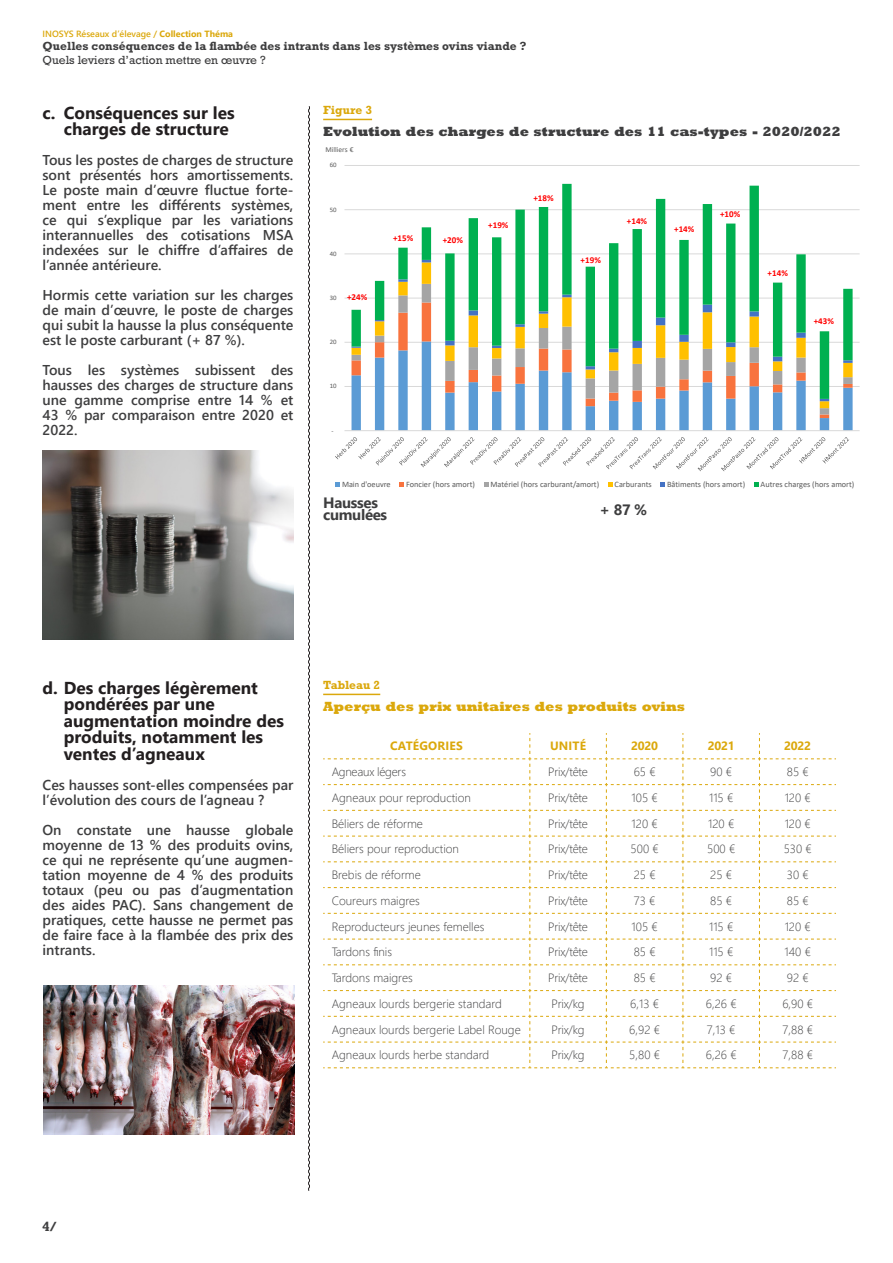
<style>
.page{position:relative;width:893px;height:1263px;background:#fff}
.page>*{position:absolute;margin:0;border:0;box-sizing:border-box;transform-origin:0 0}
.t1{font:700 17.25px/16.5px "Segoe UI";color:#231f20}
.t2{font:700 15px/12px "Segoe UI";letter-spacing:-.02em;color:#3e3e3f}
.t3{font:600 14.25px/15px "Segoe UI";color:#3e3e3f;text-align:justify}
.t4{font:800 13.5px "Rockwell Std";color:#3e3e3f}
.t5{font:800 13.5px "Rockwell Std";color:#dba80c}
.t6{font:700 13.5px "Rockwell Std";color:#3e3e3f}
.t7{font:300 12px "Segoe UI";color:#3e3e3f}
.t8{font:300 12px "Segoe UI";letter-spacing:-.02em;color:#3e3e3f}
.t9{font:700 12px "Rockwell Std";color:#3e3e3f}
.t10{font:12px "Rockwell Std";color:#3e3e3f}
.t11{font:700 12px "Segoe UI";letter-spacing:.015em;color:#dba80c}
.t12{font:700 12px "Rockwell Std";color:#dba80c}
.t13{font:700 9px "Calibri";letter-spacing:.005em;color:#f00}
.t14{font:600 9px "Segoe UI";color:#dba80c}
.t15{font:8.25px "Calibri";color:#595959}
.t16{font:7.5px "Calibri";color:#595959}
.t17{font:6.75px "Calibri";color:#595959}
.s1{font-weight:700}
</style>
<div class="page">
<hr style="left:344px;top:386px;width:516px;height:1px;background:#d9d9d9">
<hr style="left:344px;top:342px;width:516px;height:1px;background:#d9d9d9">
<hr style="left:344px;top:298px;width:516px;height:1px;background:#d9d9d9">
<hr style="left:344px;top:254px;width:516px;height:1px;background:#d9d9d9">
<hr style="left:344px;top:209px;width:516px;height:1px;background:#d9d9d9">
<hr style="left:344px;top:165px;width:516px;height:1px;background:#d9d9d9">
<svg style="left:351px;top:418px;width:502px;height:12px"></svg>
<svg style="left:351px;top:414px;width:502px;height:4px"></svg>
<svg style="left:351px;top:408px;width:502px;height:6px"></svg>
<svg style="left:351px;top:401px;width:502px;height:7px"></svg>
<svg style="left:351px;top:184px;width:502px;height:215px"></svg>
<hr style="left:344px;top:430px;width:516px;height:1px;background:#d9d9d9">
<svg style="left:335px;top:437px;width:514px;height:34px"></svg>
<svg style="left:335px;top:483px;width:5px;height:4px"></svg>
<svg style="left:400px;top:483px;width:4px;height:4px"></svg>
<svg style="left:484px;top:483px;width:4px;height:4px"></svg>
<svg style="left:608px;top:483px;width:5px;height:4px"></svg>
<svg style="left:660px;top:483px;width:5px;height:4px"></svg>
<svg style="left:754px;top:483px;width:5px;height:4px"></svg>
<svg style="left:308px;top:106px;width:2px;height:1085px;background:#858383"></svg>
<hr style="left:323px;top:119px;width:49px;height:1px;background:#dba80c">
<svg style="left:323px;top:733px;width:513px;height:335px"></svg>
<hr style="left:323px;top:694px;width:57px;height:1px;background:#dba80c">
<img style="left:43px;top:451px;width:251px;height:188px">
<img style="left:43px;top:985px;width:251px;height:150px">
<p class="t14" style="left:43px;top:25px;width:192px">INOSYS Réseaux d’élevage / <span class="s1">Collection Théma</span></p>
<p class="t9" style="left:43px;top:39px;width:485px">Quelles conséquences de la flambée des intrants dans les systèmes ovins viande ?</p>
<p class="t10" style="left:43px;top:53px;width:225px">Quels leviers d’action mettre en œuvre ?</p>
<p class="t1" style="left:64px;top:103px;width:172px;text-indent:-21px">c. Conséquences sur les charges de structure</p>
<p class="t3" style="left:43px;top:152px;width:252px">Tous les postes de charges de structure sont présentés hors amortissements.<br>Le poste main d’œuvre fluctue forte&shy;ment entre les différents systèmes, ce qui s’explique par les variations interannuelles des cotisations MSA indexées sur le chiffre d’affaires de l’année antérieure.</p>
<p class="t3" style="left:43px;top:287px;width:252px">Hormis cette variation sur les charges de main d’œuvre, le poste de charges qui subit la hausse la plus conséquente est le poste carburant (+ 87 %).</p>
<p class="t3" style="left:43px;top:362px;width:252px">Tous les systèmes subissent des hausses des charges de structure dans une gamme comprise entre 14 % et 43 % par comparaison entre 2020 et 2022.</p>
<p class="t12" style="left:323px;top:103px;width:50px">Figure 3</p>
<p class="t4" style="left:323px;top:123px;width:519px">Evolution des charges de structure des 11 cas-types - 2020/2022</p>
<p class="t16" style="left:325px;top:144px;width:30px">Milliers €</p>
<p class="t17" style="left:330px;top:160px;width:8px">60</p>
<p class="t17" style="left:330px;top:205px;width:8px">50</p>
<p class="t17" style="left:330px;top:249px;width:8px">40</p>
<p class="t17" style="left:330px;top:293px;width:8px">30</p>
<p class="t13" style="left:347px;top:290px;width:22px">+24%</p>
<p class="t17" style="left:330px;top:337px;width:8px">20</p>
<p class="t17" style="left:330px;top:381px;width:8px">10</p>
<p class="t17" style="left:332px;top:426px;width:4px">-</p>
<p class="t13" style="left:393px;top:232px;width:22px">+15%</p>
<p class="t13" style="left:443px;top:234px;width:22px">+20%</p>
<p class="t13" style="left:488px;top:218px;width:22px">+19%</p>
<p class="t13" style="left:533px;top:191px;width:22px">+18%</p>
<p class="t13" style="left:581px;top:254px;width:22px">+19%</p>
<p class="t13" style="left:627px;top:214px;width:22px">+14%</p>
<p class="t13" style="left:674px;top:223px;width:22px">+14%</p>
<p class="t13" style="left:720px;top:207px;width:22px">+10%</p>
<p class="t13" style="left:768px;top:267px;width:22px">+14%</p>
<p class="t13" style="left:814px;top:315px;width:22px">+43%</p>
<p class="t15" style="left:342px;top:479px;width:50px">Main d'oeuvre</p>
<p class="t15" style="left:406px;top:479px;width:70px">Foncier (hors amort)</p>
<p class="t15" style="left:490px;top:479px;width:110px">Matériel (hors carburant/amort)</p>
<p class="t15" style="left:615px;top:479px;width:39px">Carburants</p>
<p class="t15" style="left:667px;top:479px;width:80px">Bâtiments (hors amort)</p>
<p class="t15" style="left:761px;top:479px;width:95px">Autres charges (hors amort)</p>
<p class="t2" style="left:323px;top:496px;width:66px">Hausses cumulées</p>
<p class="t2" style="left:600px;top:502px;width:49px">+ 87 %</p>
<p class="t1" style="left:64px;top:678px;width:222px;text-indent:-21px">d. Des charges légèrement pondérées par une augmentation moindre des produits, notamment les ventes d’agneaux</p>
<p class="t3" style="left:43px;top:776px;width:252px">Ces hausses sont-elles compensées par l’évolution des cours de l’agneau ?</p>
<p class="t3" style="left:43px;top:821px;width:252px">On constate une hausse globale moyenne de 13 % des produits ovins, ce qui ne représente qu’une augmen&shy;tation moyenne de 4 % des produits totaux (peu ou pas d’augmentation des aides PAC). Sans changement de pratiques, cette hausse ne permet pas de faire face à la flambée des prix des intrants.</p>
<p class="t12" style="left:323px;top:678px;width:59px">Tableau 2</p>
<p class="t5" style="left:323px;top:698px;width:364px">Aperçu des prix unitaires des produits ovins</p>
<p class="t11" style="left:390px;top:735px;width:74px">CATÉGORIES</p>
<p class="t11" style="left:550px;top:735px;width:38px">UNITÉ</p>
<p class="t11" style="left:631px;top:735px;width:28px">2020</p>
<p class="t11" style="left:708px;top:735px;width:28px">2021</p>
<p class="t11" style="left:784px;top:735px;width:28px">2022</p>
<p class="t8" style="left:332px;top:760px;width:76px">Agneaux légers</p>
<p class="t8" style="left:548px;top:760px;width:41px">Prix/tête</p>
<p class="t7" style="left:634px;top:760px;width:23px">65 €</p>
<p class="t7" style="left:710px;top:760px;width:23px">90 €</p>
<p class="t7" style="left:787px;top:760px;width:23px">85 €</p>
<p class="t7" style="left:332px;top:786px;width:141px">Agneaux pour reproduction</p>
<p class="t8" style="left:548px;top:786px;width:41px">Prix/tête</p>
<p class="t7" style="left:632px;top:786px;width:28px">105 €</p>
<p class="t7" style="left:709px;top:786px;width:26px">115 €</p>
<p class="t7" style="left:785px;top:786px;width:28px">120 €</p>
<p class="t7" style="left:332px;top:812px;width:93px">Béliers de réforme</p>
<p class="t8" style="left:548px;top:812px;width:41px">Prix/tête</p>
<p class="t7" style="left:632px;top:812px;width:28px">120 €</p>
<p class="t7" style="left:708px;top:812px;width:28px">120 €</p>
<p class="t7" style="left:785px;top:812px;width:28px">120 €</p>
<p class="t7" style="left:332px;top:838px;width:129px">Béliers pour reproduction</p>
<p class="t8" style="left:548px;top:838px;width:41px">Prix/tête</p>
<p class="t7" style="left:631px;top:838px;width:30px">500 €</p>
<p class="t7" style="left:707px;top:838px;width:30px">500 €</p>
<p class="t7" style="left:784px;top:838px;width:30px">530 €</p>
<p class="t7" style="left:332px;top:863px;width:91px">Brebis de réforme</p>
<p class="t8" style="left:548px;top:863px;width:41px">Prix/tête</p>
<p class="t7" style="left:634px;top:863px;width:23px">25 €</p>
<p class="t7" style="left:710px;top:863px;width:23px">25 €</p>
<p class="t7" style="left:787px;top:863px;width:23px">30 €</p>
<p class="t7" style="left:332px;top:889px;width:90px">Coureurs maigres</p>
<p class="t8" style="left:548px;top:889px;width:41px">Prix/tête</p>
<p class="t7" style="left:634px;top:889px;width:23px">73 €</p>
<p class="t7" style="left:710px;top:889px;width:23px">85 €</p>
<p class="t7" style="left:787px;top:889px;width:23px">85 €</p>
<p class="t7" style="left:332px;top:915px;width:154px">Reproducteurs jeunes femelles</p>
<p class="t8" style="left:548px;top:915px;width:41px">Prix/tête</p>
<p class="t7" style="left:632px;top:915px;width:28px">105 €</p>
<p class="t7" style="left:709px;top:915px;width:26px">115 €</p>
<p class="t7" style="left:785px;top:915px;width:28px">120 €</p>
<p class="t7" style="left:332px;top:941px;width:62px">Tardons finis</p>
<p class="t8" style="left:548px;top:941px;width:41px">Prix/tête</p>
<p class="t7" style="left:634px;top:941px;width:23px">85 €</p>
<p class="t7" style="left:709px;top:941px;width:26px">115 €</p>
<p class="t7" style="left:785px;top:941px;width:28px">140 €</p>
<p class="t7" style="left:332px;top:966px;width:83px">Tardons maigres</p>
<p class="t8" style="left:548px;top:966px;width:41px">Prix/tête</p>
<p class="t7" style="left:634px;top:966px;width:23px">85 €</p>
<p class="t7" style="left:710px;top:966px;width:23px">92 €</p>
<p class="t7" style="left:787px;top:966px;width:23px">92 €</p>
<p class="t7" style="left:332px;top:992px;width:172px">Agneaux lourds bergerie standard</p>
<p class="t7" style="left:552px;top:992px;width:34px">Prix/kg</p>
<p class="t7" style="left:630px;top:992px;width:30px">6,13 €</p>
<p class="t7" style="left:706px;top:992px;width:32px">6,26 €</p>
<p class="t7" style="left:782px;top:992px;width:32px">6,90 €</p>
<p class="t7" style="left:332px;top:1018px;width:191px">Agneaux lourds bergerie Label Rouge</p>
<p class="t7" style="left:552px;top:1018px;width:34px">Prix/kg</p>
<p class="t7" style="left:629px;top:1018px;width:32px">6,92 €</p>
<p class="t7" style="left:707px;top:1018px;width:30px">7,13 €</p>
<p class="t7" style="left:782px;top:1018px;width:32px">7,88 €</p>
<p class="t7" style="left:332px;top:1044px;width:159px">Agneaux lourds herbe standard</p>
<p class="t7" style="left:552px;top:1044px;width:34px">Prix/kg</p>
<p class="t7" style="left:629px;top:1044px;width:32px">5,80 €</p>
<p class="t7" style="left:706px;top:1044px;width:32px">6,26 €</p>
<p class="t7" style="left:782px;top:1044px;width:32px">7,88 €</p>
<p class="t6" style="left:43px;top:1219px;width:16px">4/</p>
</div>
